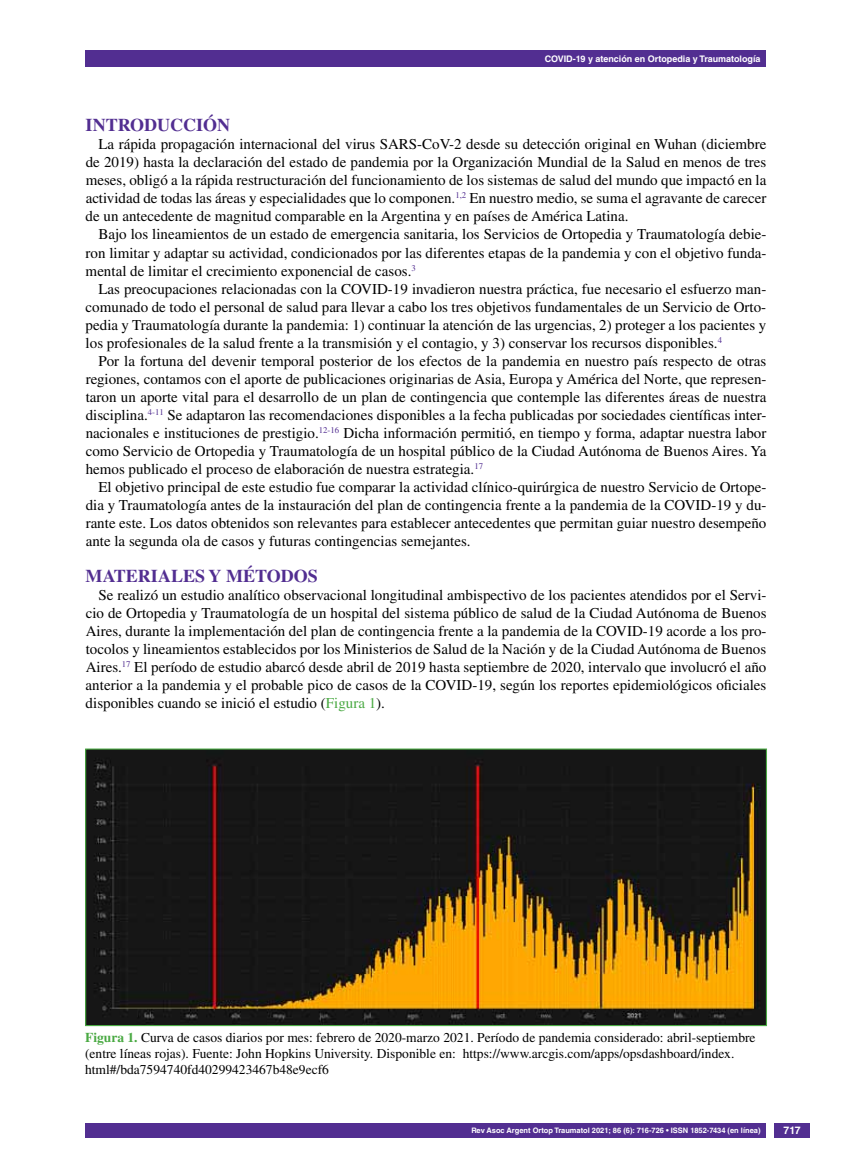
<style>
.page{position:relative;width:851px;height:1170px;background:#fff}
.page>*{position:absolute;margin:0;border:0;box-sizing:border-box;transform-origin:0 0}
.t1{font:700 18px "Times LT Std";color:#522e91}
.t2{font:15px/18px "Times LT Std";color:#000;text-align:justify}
.t3{font:13.5px/16.2px "Times LT Std";color:#000}
.t4{font:700 10.5px "Helvetica LT Std";color:#fff}
.t5{font:700 9px "Helvetica LT Std";color:#fff}
.t6{font:700 7.5px "Helvetica LT Std";color:#fff}
.s1{color:#49a942}
.s2{font-weight:700;color:#49a942}
</style>
<div class="page">
<div style="left:85px;top:50px;width:680px;height:17px;background:#522e91"></div>
<div style="left:85px;top:1123px;width:680px;height:14px;background:#522e91"></div>
<div style="left:774px;top:1123px;width:35px;height:14px;background:#522e91"></div>
<img style="left:87px;top:750px;width:677px;height:274px">
<div style="left:85px;top:748px;width:681px;height:278px;border:1px solid #49a942"></div>
<p class="t5" style="left:544px;top:53px;width:217px">COVID-19 y atención en Ortopedia y Traumatología</p>
<p class="t1" style="left:86px;top:115px;width:146px">INTRODUCCIÓN</p>
<p class="t2" style="left:86px;top:135px;width:682px;text-indent:13px">La rápida propagación internacional del virus SARS-CoV-2 desde su detección original en Wuhan (diciembre de 2019) hasta la declaración del estado de pandemia por la Organización Mundial de la Salud en menos de tres meses, obligó a la rápida restructuración del funcionamiento de los sistemas de salud del mundo que impactó en la actividad de todas las áreas y especialidades que lo componen.<sup>1,2</sup> En nuestro medio, se suma el agravante de carecer de un antecedente de magnitud comparable en la Argentina y en países de América Latina.</p>
<p class="t2" style="left:86px;top:225px;width:682px;text-indent:13px">Bajo los lineamientos de un estado de emergencia sanitaria, los Servicios de Ortopedia y Traumatología debie&shy;ron limitar y adaptar su actividad, condicionados por las diferentes etapas de la pandemia y con el objetivo funda&shy;mental de limitar el crecimiento exponencial de casos.<sup>3</sup></p>
<p class="t2" style="left:86px;top:279px;width:682px;text-indent:13px">Las preocupaciones relacionadas con la COVID-19 invadieron nuestra práctica, fue necesario el esfuerzo man&shy;comunado de todo el personal de salud para llevar a cabo los tres objetivos fundamentales de un Servicio de Orto&shy;pedia y Traumatología durante la pandemia: 1) continuar la atención de las urgencias, 2) proteger a los pacientes y los profesionales de la salud frente a la transmisión y el contagio, y 3) conservar los recursos disponibles.<sup>4</sup></p>
<p class="t2" style="left:86px;top:351px;width:682px;text-indent:13px">Por la fortuna del devenir temporal posterior de los efectos de la pandemia en nuestro país respecto de otras regiones, contamos con el aporte de publicaciones originarias de Asia, Europa y América del Norte, que represen&shy;taron un aporte vital para el desarrollo de un plan de contingencia que contemple las diferentes áreas de nuestra disciplina.<sup>4-11</sup> Se adaptaron las recomendaciones disponibles a la fecha publicadas por sociedades científicas inter&shy;nacionales e instituciones de prestigio.<sup>12-16</sup> Dicha información permitió, en tiempo y forma, adaptar nuestra labor como Servicio de Ortopedia y Traumatología de un hospital público de la Ciudad Autónoma de Buenos Aires. Ya hemos publicado el proceso de elaboración de nuestra estrategia.<sup>17</sup></p>
<p class="t2" style="left:86px;top:477px;width:682px;text-indent:13px">El objetivo principal de este estudio fue comparar la actividad clínico-quirúrgica de nuestro Servicio de Ortope&shy;dia y Traumatología antes de la instauración del plan de contingencia frente a la pandemia de la COVID-19 y du&shy;rante este. Los datos obtenidos son relevantes para establecer antecedentes que permitan guiar nuestro desempeño ante la segunda ola de casos y futuras contingencias semejantes.</p>
<p class="t1" style="left:86px;top:565px;width:234px">MATERIALES Y MÉTODOS</p>
<p class="t2" style="left:86px;top:585px;width:682px;text-indent:13px">Se realizó un estudio analítico observacional longitudinal ambispectivo de los pacientes atendidos por el Servi&shy;cio de Ortopedia y Traumatología de un hospital del sistema público de salud de la Ciudad Autónoma de Buenos Aires, durante la implementación del plan de contingencia frente a la pandemia de la COVID-19 acorde a los pro&shy;tocolos y lineamientos establecidos por los Ministerios de Salud de la Nación y de la Ciudad Autónoma de Buenos Aires.<sup>17</sup> El período de estudio abarcó desde abril de 2019 hasta septiembre de 2020, intervalo que involucró el año anterior a la pandemia y el probable pico de casos de la COVID-19, según los reportes epidemiológicos oficiales disponibles cuando se inició el estudio (<span class="s1">Figura 1</span>).</p>
<p class="t3" style="left:85px;top:1028px;width:672px"><span class="s2">FIGURA 1.</span> Curva de casos diarios por mes: febrero de 2020-marzo 2021. Período de pandemia considerado: abril-septiembre (entre líneas rojas). Fuente: John Hopkins University. Disponible en: https://www.arcgis.com/apps/opsdashboard/index. html#/bda7594740fd40299423467b48e9ecf6</p>
<p class="t6" style="left:471px;top:1125px;width:291px">Rev Asoc Argent Ortop Traumatol 2021; 86 (6): 716-726 • ISSN 1852-7434 (en línea)</p>
<p class="t4" style="left:783px;top:1124px;width:19px">717</p>
</div>
